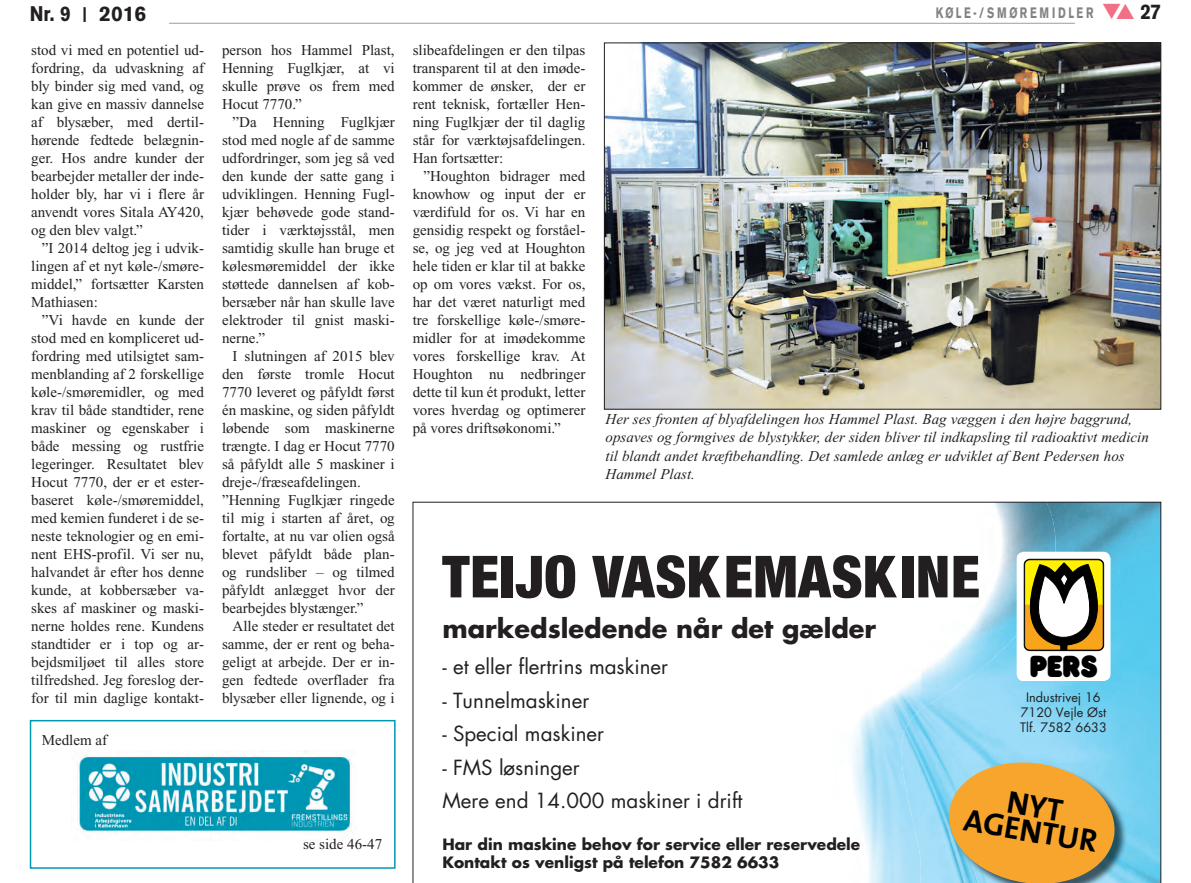
<style>
.page{position:relative;width:1191px;height:883px;background:#fff}
.page>*{position:absolute;margin:0;border:0;box-sizing:border-box;transform-origin:0 0}
.t1{font:62.25px "Sans Black Condensed DTC";letter-spacing:.01em;color:#231f20}
.t2{font:700 31.8px/25px "The Sans";color:#000;text-align:center}
.t3{font:700 28.2px "Frankfurter SB";color:#000}
.t4{font:700 25.35px "Futura";color:#231f20}
.t5{font:700 21px "Akzidenz Grotesk BE";color:#231f20;scale:.9 1}
.t6{font:20.25px/33.5px "Futura";color:#231f20}
.t7{font:700 15.3px/18.3px "Futura";color:#231f20}
.t8{font:15px "Times New Roman PS Std";color:#231f20}
.t9{font:italic 15px/18px "Times New Roman";color:#231f20}
.t10{font:700 15px "Akzidenz Grotesk BE";letter-spacing:.265em;color:#808285;scale:.7 1}
.t11{font:12.75px/15.3px "Futura";color:#231f20;text-align:center}
.s1{color:#f17085}
.s2{font-size:21px;color:#231f20}
</style>
<div class="page">
<img style="left:606px;top:45px;width:553px;height:363px">
<hr style="left:169px;top:23px;width:906px;height:1px;background:#9e9fa3">
<svg style="left:412px;top:502px;width:749px;height:381px"></svg>
<div style="left:30px;top:720px;width:365px;height:149px;border:2px solid #0097b3"></div>
<img style="left:77px;top:751px;width:275px;height:90px">
<p class="t5" style="left:30px;top:6px;width:131px">Nr. 9 I 2016</p>
<p class="t10" style="left:936px;top:7px;width:323px">KØLE-/SMØREMIDLER <span class="s1">❑</span> <span class="s2">27</span></p>
<p class="t8" style="left:31px;top:45px;width:174px">stod vi med en potentiel ud-</p>
<p class="t8" style="left:31px;top:63px;width:174px">fordring, da udvaskning af</p>
<p class="t8" style="left:31px;top:81px;width:174px">bly binder sig med vand, og</p>
<p class="t8" style="left:31px;top:99px;width:174px">kan give en massiv dannelse</p>
<p class="t8" style="left:31px;top:117px;width:174px">af blysæber, med dertil-</p>
<p class="t8" style="left:31px;top:135px;width:174px">hørende fedtede belægnin-</p>
<p class="t8" style="left:31px;top:153px;width:174px">ger. Hos andre kunder der</p>
<p class="t8" style="left:31px;top:171px;width:174px">bearbejder metaller der inde-</p>
<p class="t8" style="left:31px;top:189px;width:174px">holder bly, har vi i flere år</p>
<p class="t8" style="left:31px;top:207px;width:174px">anvendt vores Sitala AY420,</p>
<p class="t8" style="left:31px;top:225px;width:113px">og den blev valgt.”</p>
<p class="t8" style="left:42px;top:243px;width:164px">”I 2014 deltog jeg i udvik-</p>
<p class="t8" style="left:31px;top:261px;width:174px">lingen af et nyt køle-/smøre-</p>
<p class="t8" style="left:31px;top:279px;width:174px">middel,” fortsætter Karsten</p>
<p class="t8" style="left:31px;top:297px;width:68px">Mathiasen:</p>
<p class="t8" style="left:42px;top:315px;width:164px">”Vi havde en kunde der</p>
<p class="t8" style="left:31px;top:333px;width:174px">stod med en kompliceret ud-</p>
<p class="t8" style="left:31px;top:351px;width:174px">fordring med utilsigtet sam-</p>
<p class="t8" style="left:31px;top:369px;width:174px">menblanding af 2 forskellige</p>
<p class="t8" style="left:31px;top:387px;width:174px">køle-/smøremidler, og med</p>
<p class="t8" style="left:31px;top:405px;width:174px">krav til både standtider, rene</p>
<p class="t8" style="left:31px;top:423px;width:174px">maskiner og egenskaber i</p>
<p class="t8" style="left:31px;top:441px;width:174px">både messing og rustfrie</p>
<p class="t8" style="left:31px;top:459px;width:174px">legeringer. Resultatet blev</p>
<p class="t8" style="left:31px;top:477px;width:174px">Hocut 7770, der er et ester-</p>
<p class="t8" style="left:31px;top:495px;width:174px">baseret køle-/smøremiddel,</p>
<p class="t8" style="left:31px;top:513px;width:174px">med kemien funderet i de se-</p>
<p class="t8" style="left:31px;top:531px;width:174px">neste teknologier og en emi-</p>
<p class="t8" style="left:31px;top:549px;width:174px">nent EHS-profil. Vi ser nu,</p>
<p class="t8" style="left:31px;top:567px;width:174px">halvandet år efter hos denne</p>
<p class="t8" style="left:31px;top:585px;width:174px">kunde, at kobbersæber va-</p>
<p class="t8" style="left:31px;top:603px;width:174px">skes af maskiner og maski-</p>
<p class="t8" style="left:31px;top:621px;width:174px">nerne holdes rene. Kundens</p>
<p class="t8" style="left:31px;top:639px;width:174px">standtider er i top og ar-</p>
<p class="t8" style="left:31px;top:657px;width:174px">bejdsmiljøet til alles store</p>
<p class="t8" style="left:31px;top:675px;width:174px">tilfredshed. Jeg foreslog der-</p>
<p class="t8" style="left:31px;top:693px;width:174px">for til min daglige kontakt-</p>
<p class="t8" style="left:222px;top:45px;width:174px">person hos Hammel Plast,</p>
<p class="t8" style="left:222px;top:63px;width:174px">Henning Fuglkjær, at vi</p>
<p class="t8" style="left:222px;top:81px;width:174px">skulle prøve os frem med</p>
<p class="t8" style="left:222px;top:99px;width:81px">Hocut 7770.”</p>
<p class="t8" style="left:233px;top:117px;width:164px">”Da Henning Fuglkjær</p>
<p class="t8" style="left:222px;top:135px;width:174px">stod med nogle af de samme</p>
<p class="t8" style="left:222px;top:153px;width:174px">udfordringer, som jeg så ved</p>
<p class="t8" style="left:222px;top:171px;width:174px">den kunde der satte gang i</p>
<p class="t8" style="left:222px;top:189px;width:174px">udviklingen. Henning Fugl-</p>
<p class="t8" style="left:222px;top:207px;width:174px">kjær behøvede gode stand-</p>
<p class="t8" style="left:222px;top:225px;width:174px">tider i værktøjsstål, men</p>
<p class="t8" style="left:222px;top:243px;width:174px">samtidig skulle han bruge et</p>
<p class="t8" style="left:222px;top:261px;width:174px">kølesmøremiddel der ikke</p>
<p class="t8" style="left:222px;top:279px;width:174px">støttede dannelsen af kob-</p>
<p class="t8" style="left:222px;top:297px;width:174px">bersæber når han skulle lave</p>
<p class="t8" style="left:222px;top:315px;width:174px">elektroder til gnist maski-</p>
<p class="t8" style="left:222px;top:333px;width:44px">nerne.”</p>
<p class="t8" style="left:233px;top:351px;width:164px">I slutningen af 2015 blev</p>
<p class="t8" style="left:222px;top:369px;width:174px">den første tromle Hocut</p>
<p class="t8" style="left:222px;top:387px;width:174px">7770 leveret og påfyldt først</p>
<p class="t8" style="left:222px;top:405px;width:174px">én maskine, og siden påfyldt</p>
<p class="t8" style="left:222px;top:423px;width:174px">løbende som maskinerne</p>
<p class="t8" style="left:222px;top:441px;width:174px">trængte. I dag er Hocut 7770</p>
<p class="t8" style="left:222px;top:459px;width:174px">så påfyldt alle 5 maskiner i</p>
<p class="t8" style="left:222px;top:477px;width:140px">dreje-/fræseafdelingen.</p>
<p class="t8" style="left:222px;top:495px;width:174px">”Henning Fuglkjær ringede</p>
<p class="t8" style="left:222px;top:513px;width:174px">til mig i starten af året, og</p>
<p class="t8" style="left:222px;top:531px;width:174px">fortalte, at nu var olien også</p>
<p class="t8" style="left:222px;top:549px;width:174px">blevet påfyldt både plan-</p>
<p class="t8" style="left:222px;top:567px;width:174px">og rundsliber – og tilmed</p>
<p class="t8" style="left:222px;top:585px;width:174px">påfyldt anlægget hvor der</p>
<p class="t8" style="left:222px;top:603px;width:143px">bearbejdes blystænger.”</p>
<p class="t8" style="left:233px;top:621px;width:164px">Alle steder er resultatet det</p>
<p class="t8" style="left:222px;top:639px;width:174px">samme, der er rent og beha-</p>
<p class="t8" style="left:222px;top:657px;width:174px">geligt at arbejde. Der er in-</p>
<p class="t8" style="left:222px;top:675px;width:174px">gen fedtede overflader fra</p>
<p class="t8" style="left:222px;top:693px;width:174px">blysæber eller lignende, og i</p>
<p class="t8" style="left:413px;top:45px;width:174px">slibeafdelingen er den tilpas</p>
<p class="t8" style="left:413px;top:63px;width:174px">transparent til at den imøde-</p>
<p class="t8" style="left:413px;top:81px;width:174px">kommer de ønsker, der er</p>
<p class="t8" style="left:413px;top:99px;width:174px">rent teknisk, fortæller Hen-</p>
<p class="t8" style="left:413px;top:117px;width:174px">ning Fuglkjær der til daglig</p>
<p class="t8" style="left:413px;top:135px;width:174px">står for værktøjsafdelingen.</p>
<p class="t8" style="left:413px;top:153px;width:92px">Han fortsætter:</p>
<p class="t8" style="left:423px;top:171px;width:164px">”Houghton bidrager med</p>
<p class="t8" style="left:413px;top:189px;width:174px">knowhow og input der er</p>
<p class="t8" style="left:413px;top:207px;width:174px">værdifuld for os. Vi har en</p>
<p class="t8" style="left:413px;top:225px;width:174px">gensidig respekt og forståel-</p>
<p class="t8" style="left:413px;top:243px;width:174px">se, og jeg ved at Houghton</p>
<p class="t8" style="left:413px;top:261px;width:174px">hele tiden er klar til at bakke</p>
<p class="t8" style="left:413px;top:279px;width:174px">op om vores vækst. For os,</p>
<p class="t8" style="left:413px;top:297px;width:174px">har det været naturligt med</p>
<p class="t8" style="left:413px;top:315px;width:174px">tre forskellige køle-/smøre-</p>
<p class="t8" style="left:413px;top:333px;width:174px">midler for at imødekomme</p>
<p class="t8" style="left:413px;top:351px;width:174px">vores forskellige krav. At</p>
<p class="t8" style="left:413px;top:369px;width:174px">Houghton nu nedbringer</p>
<p class="t8" style="left:413px;top:387px;width:174px">dette til kun ét produkt, letter</p>
<p class="t8" style="left:413px;top:405px;width:174px">vores hverdag og optimerer</p>
<p class="t8" style="left:413px;top:423px;width:150px">på vores driftsøkonomi.”</p>
<p class="t9" style="left:605px;top:412px;width:545px">Her ses fronten af blyafdelingen hos Hammel Plast. Bag væggen i den højre baggrund, opsaves og formgives de blystykker, der siden bliver til indkapsling til radioaktivt medicin til blandt andet kræftbehandling. Det samlede anlæg er udviklet af Bent Pedersen hos Hammel Plast.</p>
<p class="t1" style="left:442px;top:556px;width:539px">TEIJO VASKEMASKINE</p>
<p class="t4" style="left:442px;top:617px;width:435px">markedsledende når det gælder</p>
<p class="t6" style="left:442px;top:651px;width:227px">- et eller flertrins maskiner</p>
<p class="t6" style="left:442px;top:685px;width:148px">- Tunnelmaskiner</p>
<p class="t6" style="left:442px;top:718px;width:163px">- Special maskiner</p>
<p class="t6" style="left:442px;top:752px;width:302px">- FMS løsninger<br>Mere end 14.000 maskiner i drift</p>
<p class="t7" style="left:442px;top:836px;width:419px">Har din maskine behov for service eller reservedele<br>Kontakt os venligst på telefon 7582 6633</p>
<p class="t3" style="left:1029px;top:651px;width:69px">PERS</p>
<p class="t11" style="left:1020px;top:691px;width:88px">Industrivej 16<br>7120 Vejle Øst<br>Tlf. 7582 6633</p>
<p class="t8" style="left:42px;top:734px;width:67px">Medlem af</p>
<p class="t2" style="left:969px;top:790px;width:136px;rotate:9deg">NYT<br>AGENTUR</p>
<p class="t8" style="left:303px;top:839px;width:81px">se side 46-47</p>
</div>
